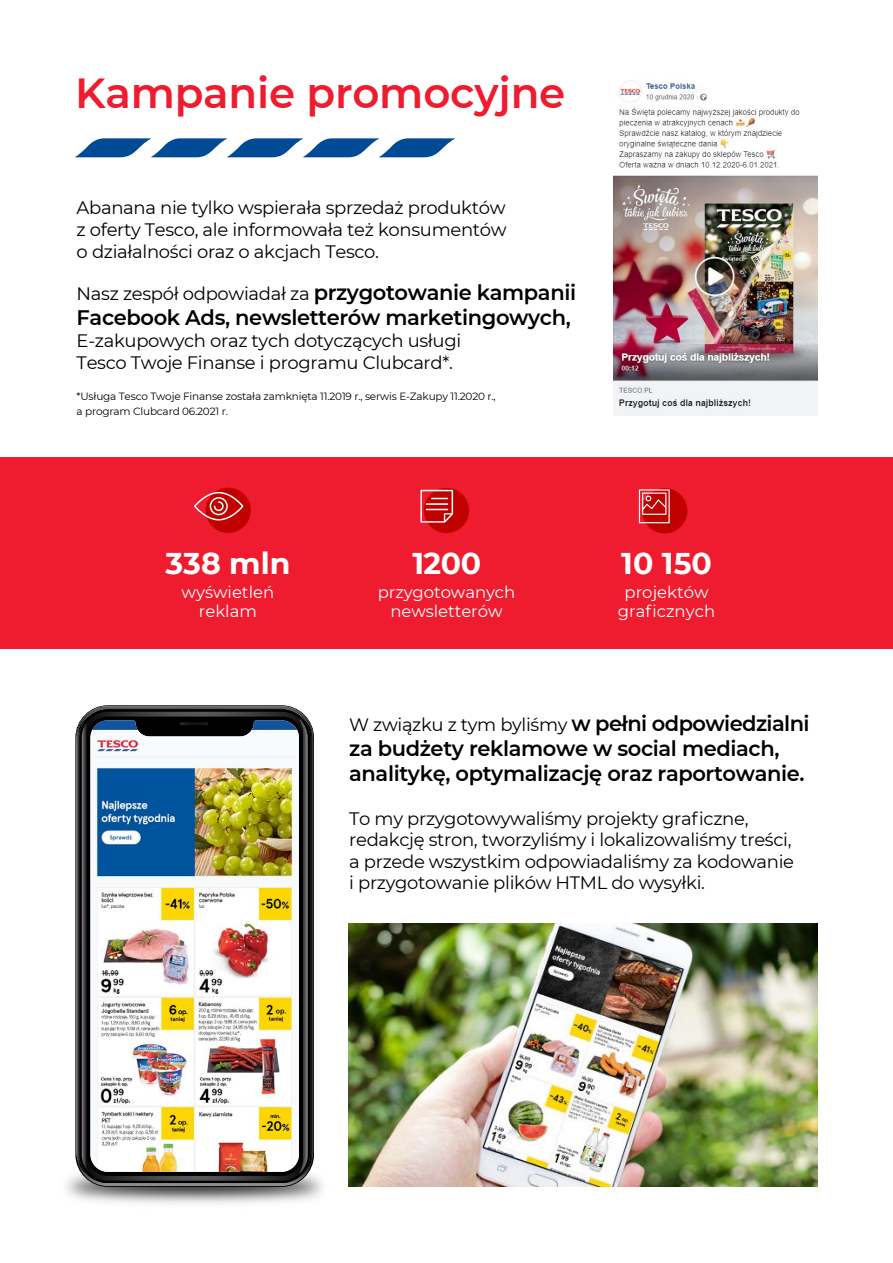
<style>
.page{position:relative;width:893px;height:1263px;background:#fff}
.page>*{position:absolute;margin:0;border:0;box-sizing:border-box;transform-origin:0 0}
.t1{font:600 42px "Montserrat";letter-spacing:-.005em;color:#ee1c2e}
.t2{font:700 30px "Montserrat";color:#fff}
.t3{font:600 21px/25.2px "Montserrat";letter-spacing:-.02em;color:#000}
.t4{font:18px/21.6px "Montserrat";letter-spacing:-.02em;color:#000}
.t5{font:16.5px/19.8px "Montserrat";color:#fff;text-align:center}
.t6{font:10.5px/15px "Montserrat";letter-spacing:-.02em;color:#000}
.s1{font-weight:600;font-size:21px}
.s2{font-weight:400;font-size:18px}
</style>
<div class="page">
<svg style="left:75px;top:138px;width:380px;height:19px"></svg>
<div style="left:0;top:457px;width:893px;height:192px;background:#ee1c2e"></div>
<div style="left:206px;top:488px;width:45px;height:45px;background:#c10000;border-radius:50%"></div>
<div style="left:424px;top:488px;width:45px;height:45px;background:#c10000;border-radius:50%"></div>
<div style="left:642px;top:488px;width:45px;height:45px;background:#c10000;border-radius:50%"></div>
<img style="left:66px;top:1175px;width:257px;height:29px">
<svg style="left:76px;top:706px;width:237px;height:480px;background:#373737"></svg>
<img style="left:90px;top:720px;width:209px;height:452px">
<img style="left:614px;top:80px;width:203px;height:335px">
<img style="left:349px;top:923px;width:468px;height:263px">
<svg style="left:639px;top:489px;width:31px;height:34px"></svg>
<div style="left:194px;top:492px;width:49px;height:28px;border:2px solid #fff;border-radius:50%"></div>
<div style="left:210px;top:497px;width:18px;height:18px;border:2px solid #fff;border-radius:50%"></div>
<svg style="left:213px;top:500px;width:11px;height:12px"></svg>
<svg style="left:420px;top:490px;width:33px;height:33px"></svg>
<h1 class="t1" style="left:75px;top:64px;width:492px">Kampanie promocyjne</h1>
<p class="t4" style="left:77px;top:196px;width:431px;text-align:justify">Abanana nie tylko wspierała sprzedaż produktów z oferty Tesco, ale informowała też konsumentów o działalności oraz o akcjach Tesco.</p>
<p class="t4" style="left:77px;top:282px;width:501px">Nasz zespół odpowiadał za <span class="s1">przygotowanie kampanii</span></p>
<p class="t3" style="left:77px;top:304px;width:496px">Facebook Ads, newsletterów marketingowych,</p>
<p class="t4" style="left:77px;top:329px;width:386px">E-zakupowych oraz tych dotyczących usługi<br>Tesco Twoje Finanse i programu Clubcard*.</p>
<p class="t6" style="left:77px;top:388px;width:421px">*Usługa Tesco Twoje Finanse została zamknięta 11.2019 r., serwis E-Zakupy 11.2020 r., a program Clubcard 06.2021 r.</p>
<h2 class="t2" style="left:165px;top:541px;width:127px">338 mln</h2>
<p class="t5" style="left:182px;top:581px;width:94px">wyświetleń reklam</p>
<h2 class="t2" style="left:412px;top:541px;width:70px">1200</h2>
<p class="t5" style="left:378px;top:581px;width:139px">przygotowanych newsletterów</p>
<h2 class="t2" style="left:621px;top:541px;width:92px">10 150</h2>
<p class="t5" style="left:618px;top:581px;width:99px">projektów graficznych</p>
<p class="t3" style="left:349px;top:710px;width:462px"><span class="s2">W związku z tym byliśmy</span> w pełni odpowiedzialni za budżety reklamowe w social mediach, analitykę, optymalizację oraz raportowanie.</p>
<p class="t4" style="left:349px;top:807px;width:446px">To my przygotowywaliśmy projekty graficzne, redakcję stron, tworzyliśmy i lokalizowaliśmy treści, a przede wszystkim odpowiadaliśmy za kodowanie i przygotowanie plików HTML do wysyłki.</p>
</div>
